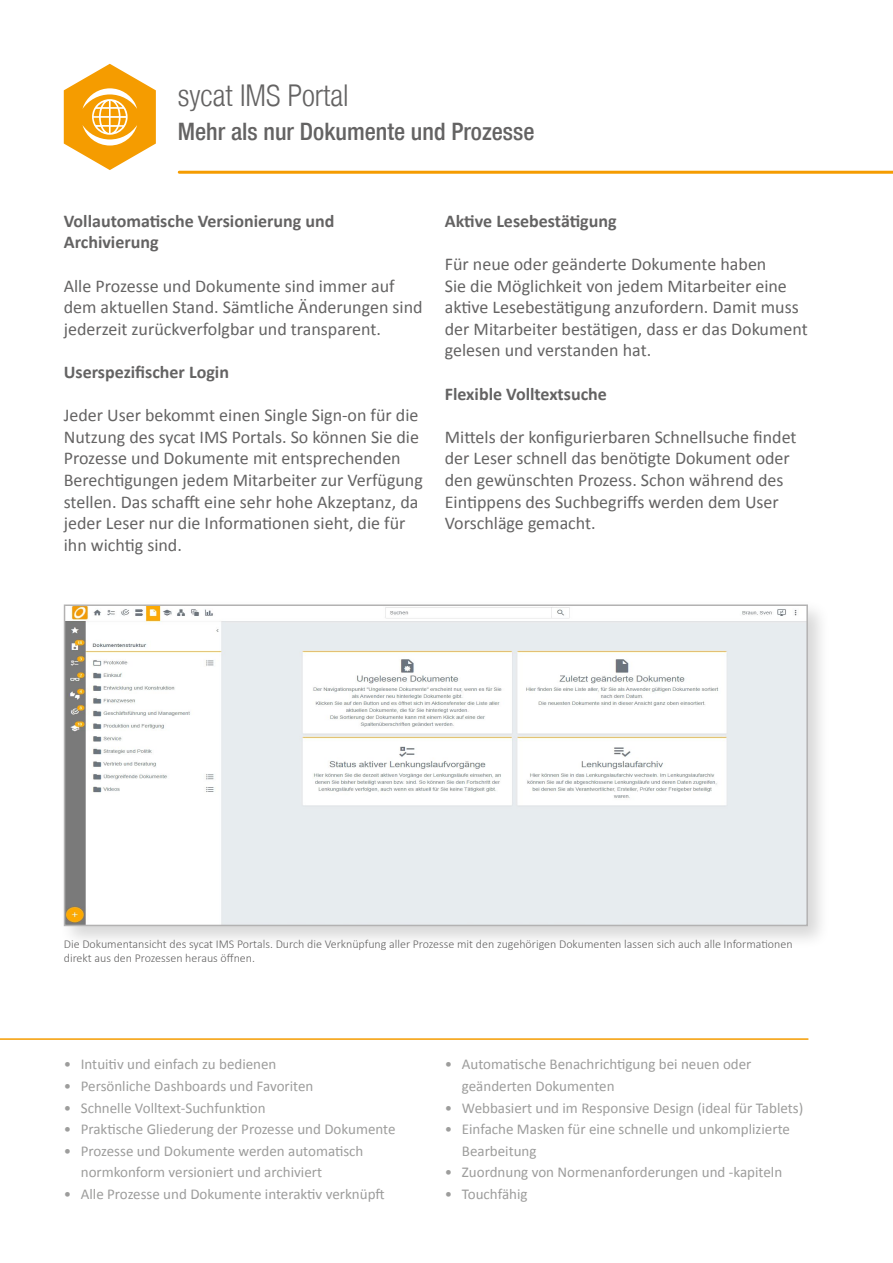
<style>
.page{position:relative;width:893px;height:1263px;background:#fff}
.page>*{position:absolute;margin:0;border:0;box-sizing:border-box;transform-origin:0 0}
.t1{font:300 condensed 30px "Helvetica Neue LT";color:#646363}
.t2{font:500 condensed 24px "Helvetica Neue LT";color:#646363}
.t3{font:18px/21.6px "Calibri";color:#646363}
.t4{font:700 18px/21.6px "Calibri";color:#646363}
.t5{font:15px/21.6px "Calibri";color:#9d9d9c}
.t6{font:300 12px/14.4px "Calibri";color:#646363}
</style>
<div class="page">
<div style="left:59px;top:599px;width:772px;height:350px;background:#000;opacity:.16"></div>
<img style="left:67px;top:607px;width:738px;height:316px">
<div style="left:64px;top:604px;width:744px;height:322px;border:2px solid #b3b2b2"></div>
<hr style="left:0;top:1038px;width:808px;height:2px;background:#f59c00">
<svg style="left:64px;top:64px;width:92px;height:106px"></svg>
<hr style="left:179px;top:171px;width:714px;height:3px;background:#f59c00">
<h1 class="t1" style="left:178px;top:79px;width:173px">sycat IMS Portal</h1>
<h2 class="t2" style="left:178px;top:118px;width:358px">Mehr als nur Dokumente und Prozesse</h2>
<p class="t4" style="left:64px;top:209px;width:272px">Vollautomatische Versionierung und<br>Archivierung</p>
<p class="t3" style="left:64px;top:274px;width:360px">Alle Prozesse und Dokumente sind immer auf dem aktuellen Stand. Sämtliche Änderungen sind jederzeit zurückverfolgbar und transparent.</p>
<p class="t4" style="left:64px;top:361px;width:167px">Userspezifischer Login</p>
<p class="t3" style="left:64px;top:404px;width:361px">Jeder User bekommt einen Single Sign-on für die Nutzung des sycat IMS Portals. So können Sie die Prozesse und Dokumente mit entsprechenden Berechtigungen jedem Mitarbeiter zur Verfügung stellen. Das schafft eine sehr hohe Akzeptanz, da jeder Leser nur die Informationen sieht, die für ihn wichtig sind.</p>
<p class="t4" style="left:445px;top:209px;width:173px">Aktive Lesebestätigung</p>
<p class="t3" style="left:445px;top:253px;width:364px">Für neue oder geänderte Dokumente haben<br>Sie die Möglichkeit von jedem Mitarbeiter eine aktive Lesebestätigung anzufordern. Damit muss der Mitarbeiter bestätigen, dass er das Dokument gelesen und verstanden hat.</p>
<p class="t4" style="left:445px;top:382px;width:164px">Flexible Volltextsuche</p>
<p class="t3" style="left:445px;top:426px;width:353px">Mittels der konfigurierbaren Schnellsuche findet der Leser schnell das benötigte Dokument oder den gewünschten Prozess. Schon während des Eintippens des Suchbegriffs werden dem User Vorschläge gemacht.</p>
<p class="t6" style="left:64px;top:936px;width:730px">Die Dokumentansicht des sycat IMS Portals. Durch die Verknüpfung aller Prozesse mit den zugehörigen Dokumenten lassen sich auch alle Informationen direkt aus den Prozessen heraus öffnen.</p>
<p class="t5" style="left:64px;top:1053px;width:214px">• Intuitiv und einfach zu bedienen</p>
<p class="t5" style="left:64px;top:1075px;width:251px">• Persönliche Dashboards und Favoriten</p>
<p class="t5" style="left:64px;top:1096px;width:203px">• Schnelle Volltext-Suchfunktion</p>
<p class="t5" style="left:64px;top:1118px;width:333px">• Praktische Gliederung der Prozesse und Dokumente</p>
<p class="t5" style="left:81px;top:1139px;width:284px;text-indent:-17px">• Prozesse und Dokumente werden automatisch normkonform versioniert und archiviert</p>
<p class="t5" style="left:64px;top:1183px;width:322px">• Alle Prozesse und Dokumente interaktiv verknüpft</p>
<p class="t5" style="left:462px;top:1053px;width:291px;text-indent:-17px">• Automatische Benachrichtigung bei neuen oder geänderten Dokumenten</p>
<p class="t5" style="left:445px;top:1096px;width:360px">• Webbasiert und im Responsive Design (ideal für Tablets)</p>
<p class="t5" style="left:462px;top:1118px;width:330px;text-indent:-17px">• Einfache Masken für eine schnelle und unkomplizierte<br>Bearbeitung</p>
<p class="t5" style="left:445px;top:1161px;width:339px">• Zuordnung von Normenanforderungen und -kapiteln</p>
<p class="t5" style="left:445px;top:1183px;width:84px">• Touchfähig</p>
</div>
